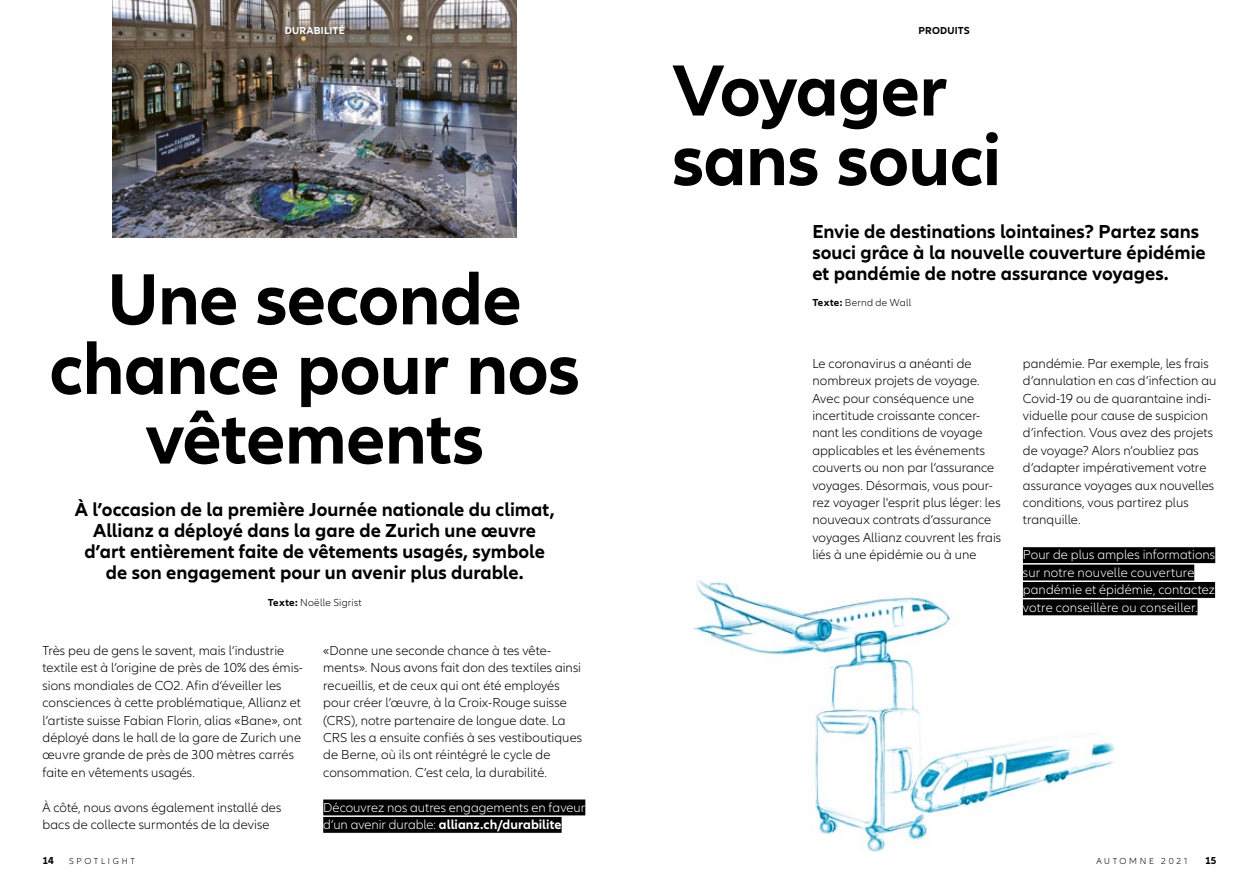
<style>
.page{position:relative;width:1259px;height:893px;background:#fff}
.page>*{position:absolute;margin:0;border:0;box-sizing:border-box;transform-origin:0 0}
.t1{font:700 75px/69.6px "Allianz Neo";letter-spacing:-.01em;color:#000;text-align:center}
.t2{font:700 19.5px/21px "Allianz Neo";color:#000;text-align:center}
.t3{font:300 13.5px/17.4px "Allianz Neo";letter-spacing:.005em;color:#000}
.t4{font:300 13.5px/17.4px "Allianz Neo";letter-spacing:.005em;color:#fff}
.t5{font:300 10.5px "Allianz Neo";letter-spacing:.02em;color:#000}
.t6{font:700 10.5px "Allianz Neo";letter-spacing:.015em;color:#000}
.t7{font:700 10.5px "Allianz Neo";letter-spacing:.02em;color:#fff}
.t8{font:300 9px "Allianz Neo";letter-spacing:.3em;color:#000}
.s1{font-weight:700}
</style>
<div class="page">
<img style="left:113px;top:0;width:404px;height:237px">
<img style="left:693px;top:547px;width:502px;height:305px">
<div style="left:323px;top:799px;width:262px;height:16px;background:#000"></div>
<div style="left:323px;top:817px;width:238px;height:16px;background:#000"></div>
<div style="left:1023px;top:547px;width:192px;height:16px;background:#000"></div>
<div style="left:1023px;top:565px;width:171px;height:15px;background:#000"></div>
<div style="left:1023px;top:582px;width:192px;height:16px;background:#000"></div>
<div style="left:1023px;top:599px;width:174px;height:16px;background:#000"></div>
<p class="t7" style="left:285px;top:25px;width:61px">DURABILITÉ</p>
<p class="t6" style="left:918px;top:25px;width:53px">PRODUITS</p>
<h1 class="t1" style="left:49px;top:266px;width:532px">Une seconde chance pour nos vêtements</h1>
<h2 class="t2" style="left:75px;top:500px;width:481px">À l’occasion de la première Journée nationale du climat, Allianz a déployé dans la gare de Zurich une œuvre d’art entièrement faite de vêtements usagés, symbole de son engagement pour un avenir plus durable.</h2>
<p class="t5" style="left:268px;top:596px;width:95px"><span class="s1">Texte:</span> Noëlle Sigrist</p>
<p class="t3" style="left:43px;top:642px;width:262px">Très peu de gens le savent, mais l’industrie textile est à l’origine de près de 10% des émis&shy;sions mondiales de CO2. Afin d’éveiller les consciences à cette problématique, Allianz et l’artiste suisse Fabian Florin, alias «Bane», ont déployé dans le hall de la gare de Zurich une œuvre grande de près de 300 mètres carrés faite en vêtements usagés.</p>
<p class="t3" style="left:43px;top:799px;width:240px">À côté, nous avons également installé des bacs de collecte surmontés de la devise</p>
<p class="t3" style="left:323px;top:642px;width:260px">«Donne une seconde chance à tes vête&shy;ments». Nous avons fait don des textiles ainsi recueillis, et de ceux qui ont été employés pour créer l’œuvre, à la Croix-Rouge suisse (CRS), notre partenaire de longue date. La CRS les a ensuite confiés à ses vestiboutiques de Berne, où ils ont réintégré le cycle de consommation. C’est cela, la durabilité.</p>
<p class="t4" style="left:323px;top:799px;width:263px">Découvrez nos autres engagements en faveur d’un avenir durable: <span class="s1">allianz.ch/durabilite</span></p>
<h1 class="t1" style="left:672px;top:57px;width:331px;text-align:left">Voyager sans souci</h1>
<h2 class="t2" style="left:812px;top:221px;width:395px;text-align:left">Envie de destinations lointaines? Partez sans souci grâce à la nouvelle couverture épidémie et pandémie de notre assurance voyages.</h2>
<p class="t5" style="left:812px;top:297px;width:100px"><span class="s1">Texte:</span> Bernd de Wall</p>
<p class="t3" style="left:812px;top:355px;width:190px">Le coronavirus a anéanti de nombreux projets de voyage.<br>Avec pour conséquence une incertitude croissante concer&shy;nant les conditions de voyage applicables et les événements couverts ou non par l’assurance voyages. Désormais, vous pour&shy;rez voyager l'esprit plus léger: les nouveaux contrats d’assurance voyages Allianz couvrent les frais liés à une épidémie ou à une</p>
<p class="t3" style="left:1023px;top:355px;width:195px">pandémie. Par exemple, les frais d’annulation en cas d’infection au<br>Covid-19 ou de quarantaine indi&shy;viduelle pour cause de suspicion d’infection. Vous avez des projets de voyage? Alors n’oubliez pas d’adapter impérativement votre assurance voyages aux nouvelles conditions, vous partirez plus tranquille.</p>
<p class="t4" style="left:1023px;top:546px;width:194px">Pour de plus amples informations sur notre nouvelle couverture pandémie et épidémie, contactez votre conseillère ou conseiller.</p>
<p class="t6" style="left:43px;top:854px;width:13px">14</p>
<p class="t8" style="left:69px;top:856px;width:67px">SPOTLIGHT</p>
<p class="t8" style="left:1096px;top:856px;width:92px">AUTOMNE 2021</p>
<p class="t6" style="left:1205px;top:854px;width:13px">15</p>
</div>
